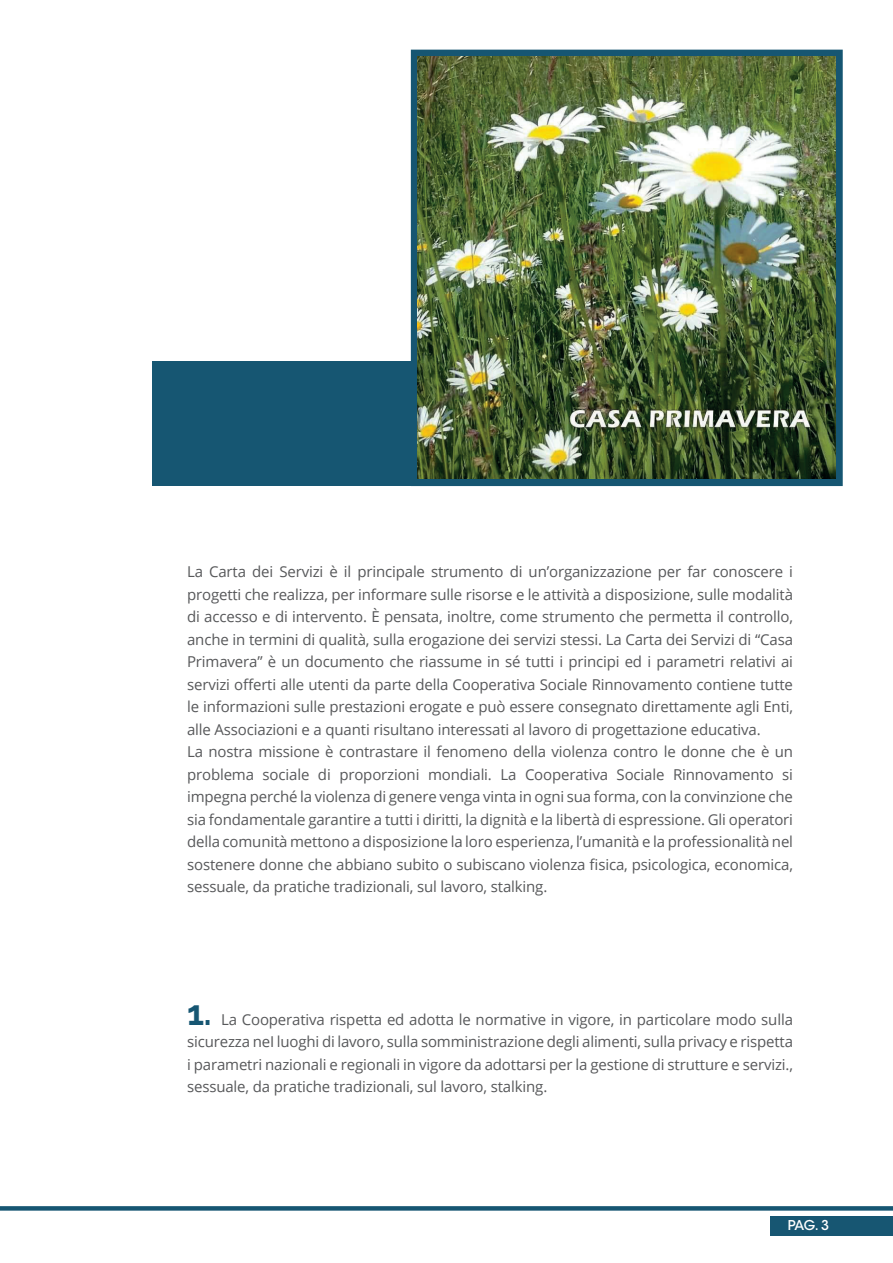
<style>
.page{position:relative;width:893px;height:1263px;background:#fff}
.page>*{position:absolute;margin:0;border:0;box-sizing:border-box;transform-origin:0 0}
.t1{font:700 34.5px "Raleway";color:#165672}
.t2{font:15px/22.5px "Open Sans";letter-spacing:-.01em;color:#57585a}
.t3{font:500 13.5px "ITC Avant Garde Std";color:#fff}
</style>
<div class="page">
<div style="left:770px;top:1216px;width:123px;height:20px;background:#175672"></div>
<div style="left:152px;top:361px;width:263px;height:125px;background:#165672"></div>
<div style="left:0;top:1206px;width:893px;height:5px;background:#165672"></div>
<div style="left:411px;top:50px;width:432px;height:436px;border:8px solid #165672"></div>
<img style="left:418px;top:57px;width:417px;height:422px">
<p class="t2" style="left:187px;top:560px;width:607px">La Carta dei Servizi è il principale strumento di un’organizzazione per far conoscere i progetti che realizza, per informare sulle risorse e le attività a disposizione, sulle modalità di accesso e di intervento. È pensata, inoltre, come strumento che permetta il controllo, anche in termini di qualità, sulla erogazione dei servizi stessi. La Carta dei Servizi di “Casa Primavera” è un documento che riassume in sé tutti i principi ed i parametri relativi ai servizi offerti alle utenti da parte della Cooperativa Sociale Rinnovamento contiene tutte le informazioni sulle prestazioni erogate e può essere consegnato direttamente agli Enti, alle Associazioni e a quanti risultano interessati al lavoro di progettazione educativa.<br>La nostra missione è contrastare il fenomeno della violenza contro le donne che è un problema sociale di proporzioni mondiali. La Cooperativa Sociale Rinnovamento si impegna perché la violenza di genere venga vinta in ogni sua forma, con la convinzione che sia fondamentale garantire a tutti i diritti, la dignità e la libertà di espressione. Gli operatori della comunità mettono a disposizione la loro esperienza, l’umanità e la professionalità nel sostenere donne che abbiano subito o subiscano violenza fisica, psicologica, economica, sessuale, da pratiche tradizionali, sul lavoro, stalking.</p>
<h1 class="t1" style="left:187px;top:993px;width:26px">1.</h1>
<p class="t2" style="left:187px;top:1007px;width:607px;text-align:justify;text-indent:34px">La Cooperativa rispetta ed adotta le normative in vigore, in particolare modo sulla sicurezza neI luoghi di lavoro, sulla somministrazione degli alimenti, sulla privacy e rispetta i parametri nazionali e regionali in vigore da adottarsi per la gestione di strutture e servizi., sessuale, da pratiche tradizionali, sul lavoro, stalking.</p>
<p class="t3" style="left:788px;top:1217px;width:43px">PAG. 3</p>
</div>
